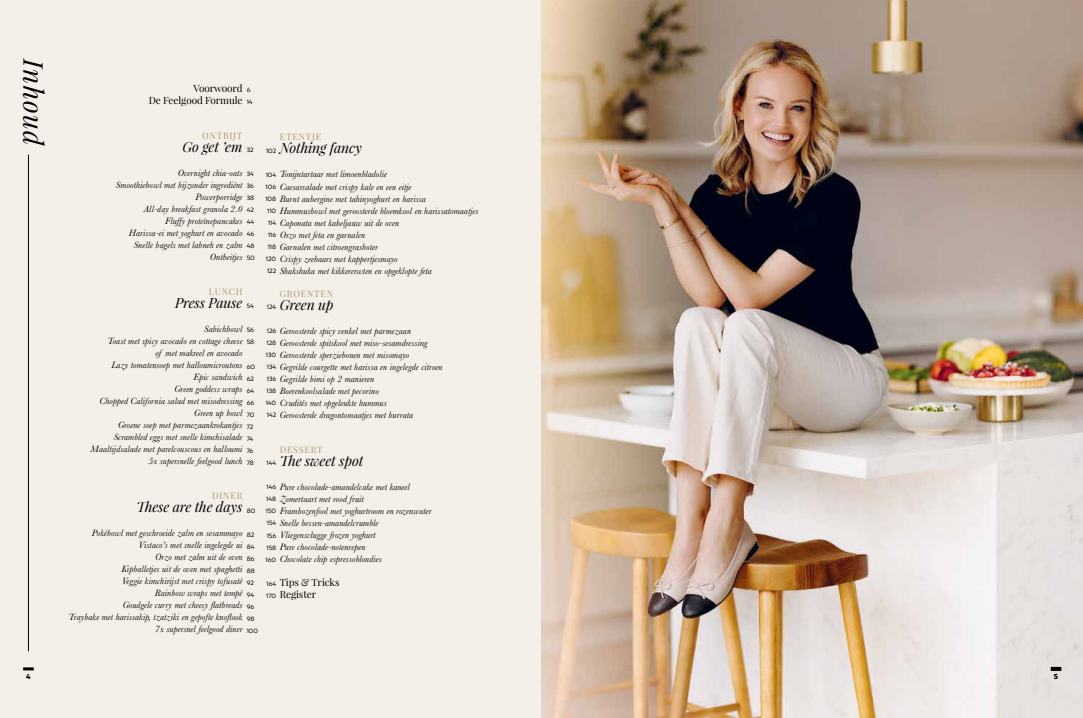
<style>
.page{position:relative;width:1083px;height:718px;background:#fff}
.page>*{position:absolute;margin:0;border:0;box-sizing:border-box;transform-origin:0 0}
.t1{font:italic 27.3px "Playfair Display";letter-spacing:.05em;color:#000;scale:.95 1}
.t2{font:italic 14px "Playfair Display";letter-spacing:-.01em;color:#000}
.t3{font:10px/12px "Playfair Display";letter-spacing:-.01em;color:#000;text-align:right}
.t4{font:italic 9.5px/12px "Baskerville";letter-spacing:.01em;color:#000;text-align:right}
.t5{font:9px "Playfair Display";letter-spacing:.085em;color:#ab986d}
.t6{font:700 7px "Mohr Alt";color:#000}
.t7{font:6px/12px "Mohr Alt";letter-spacing:-.01em;color:#000}
</style>
<div class="page">
<div style="left:0;top:0;width:541px;height:717px;background:#f4f0e9"></div>
<hr style="left:28px;top:154px;width:1px;height:497px;background:#000">
<svg style="left:23px;top:667px;width:11px;height:3px"></svg>
<img style="left:541px;top:0;width:542px;height:717px">
<svg style="left:1051px;top:666px;width:10px;height:4px"></svg>
<h1 class="t1" style="left:52px;top:59px;width:92px;rotate:90deg">Inhoud</h1>
<p class="t3" style="left:149px;top:82px;width:95px">Voorwoord<br>De Feelgood Formule</p>
<p class="t5" style="left:202px;top:130px;width:42px">ONTBIJT</p>
<h2 class="t2" style="left:183px;top:137px;width:61px">Go get ’em</h2>
<p class="t4" style="left:116px;top:167px;width:128px">Overnight chia-oats<br>Smoothiebowl met bijzonder ingrediënt<br>Powerporridge<br>All-day breakfast granola 2.0<br>Fluffy proteïnepancakes<br>Harissa-ei met yoghurt en avocado<br>Snelle bagels met labneh en zalm<br>Ontbeitjes</p>
<p class="t5" style="left:209px;top:286px;width:35px">LUNCH</p>
<h2 class="t2" style="left:175px;top:293px;width:69px">Press Pause</h2>
<p class="t4" style="left:91px;top:323px;width:153px">Sabichbowl<br>Toast met spicy avocado en cottage cheese<br>of met makreel en avocado<br>Lazy tomatensoep met halloumicroutons<br>Epic sandwich<br>Green goddess wraps<br>Chopped California salad met misodressing<br>Green up bowl<br>Groene soep met parmezaankrokantjes<br>Scrambled eggs met snelle kimchisalade<br>Maaltijdsalade met parelcouscous en halloumi<br>5x supersnelle feelgood lunch</p>
<p class="t5" style="left:212px;top:490px;width:32px">DINER</p>
<h2 class="t2" style="left:136px;top:497px;width:108px">These are the days</h2>
<p class="t4" style="left:69px;top:527px;width:175px">Pokébowl met geschroeide zalm en sesammayo Vistaco’s met snelle ingelegde ui<br>Orzo met zalm uit de oven<br>Kipballetjes uit de oven met spaghetti<br>Veggie kimchirijst met crispy tofusaté<br>Rainbow wraps met tempé<br>Goudgele curry met cheesy flatbreads<br>Traybake met harissakip, tzatziki en gepofte knoflook 7x supersnel feelgood diner</p>
<p class="t7" style="left:247px;top:84px;width:7px">6<br>14</p>
<p class="t5" style="left:280px;top:131px;width:43px">ETENTJE</p>
<h2 class="t2" style="left:280px;top:139px;width:84px">Nothing fancy</h2>
<p class="t4" style="left:280px;top:168px;width:200px;text-align:left">Tonijntartaar met limoenbladolie<br>Caesarsalade met crispy kale en een eitje<br>Burnt aubergine met tahinyoghurt en harissa<br>Hummusbowl met geroosterde bloemkool en harissatomaatjes Caponata met kabeljauw uit de oven<br>Orzo met feta en garnalen<br>Garnalen met citroengrasboter<br>Crispy zeebaars met kappertjesmayo<br>Shakshuka met kikkererwten en opgeklopte feta</p>
<p class="t5" style="left:280px;top:287px;width:55px">GROENTEN</p>
<h2 class="t2" style="left:280px;top:295px;width:55px">Green up</h2>
<p class="t4" style="left:280px;top:324px;width:164px;text-align:left">Geroosterde spicy venkel met parmezaan Geroosterde spitskool met miso-sesamdressing Geroosterde sperziebonen met misomayo<br>Gegrilde courgette met harissa en ingelegde citroen Gegrilde bimi op 2 manieren<br>Boerenkoolsalade met pecorino<br>Crudités met opgeleukte hummus<br>Geroosterde dragontomaatjes met burrata</p>
<p class="t5" style="left:280px;top:443px;width:45px">DESSERT</p>
<h2 class="t2" style="left:280px;top:451px;width:85px">The sweet spot</h2>
<p class="t4" style="left:280px;top:480px;width:153px;text-align:left">Pure chocolade-amandelcake met kaneel Zomertaart met rood fruit<br>Frambozenfool met yoghurtroom en rozenwater Snelle bessen-amandelcrumble<br>Vliegensvlugge frozen yoghurt<br>Pure chocolade-notenrepen<br>Chocolate chip espressoblondies</p>
<p class="t3" style="left:280px;top:575px;width:61px;text-align:left">Tips &amp; Tricks<br>Register</p>
<p class="t7" style="left:247px;top:144px;width:8px">32</p>
<p class="t7" style="left:247px;top:168px;width:10px">34<br>36<br>38<br>42<br>44<br>46<br>48<br>50</p>
<p class="t7" style="left:266px;top:145px;width:12px">102</p>
<p class="t7" style="left:265px;top:169px;width:12px;text-align:center">104<br>106<br>108<br>110<br>114<br>116<br>118<br>120<br>122</p>
<p class="t7" style="left:267px;top:301px;width:11px">124</p>
<p class="t7" style="left:266px;top:325px;width:12px;text-align:justify">126<br>128<br>130<br>134<br>136<br>138<br>140<br>142</p>
<p class="t7" style="left:247px;top:300px;width:9px">54</p>
<p class="t7" style="left:247px;top:324px;width:9px">56<br>58</p>
<p class="t7" style="left:247px;top:360px;width:10px">60<br>62<br>64<br>66<br>70<br>72<br>74<br>76<br>78</p>
<p class="t7" style="left:267px;top:457px;width:11px">144</p>
<p class="t7" style="left:266px;top:481px;width:12px;text-align:justify">146<br>148<br>150<br>154<br>156<br>158<br>160</p>
<p class="t7" style="left:266px;top:577px;width:11px">164<br>170</p>
<p class="t7" style="left:247px;top:504px;width:10px">80</p>
<p class="t7" style="left:247px;top:528px;width:13px">82<br>84<br>86<br>88<br>92<br>94<br>96<br>98<br>100</p>
<p class="t6" style="left:26px;top:671px;width:6px">4</p>
<p class="t6" style="left:1054px;top:671px;width:6px">5</p>
</div>
